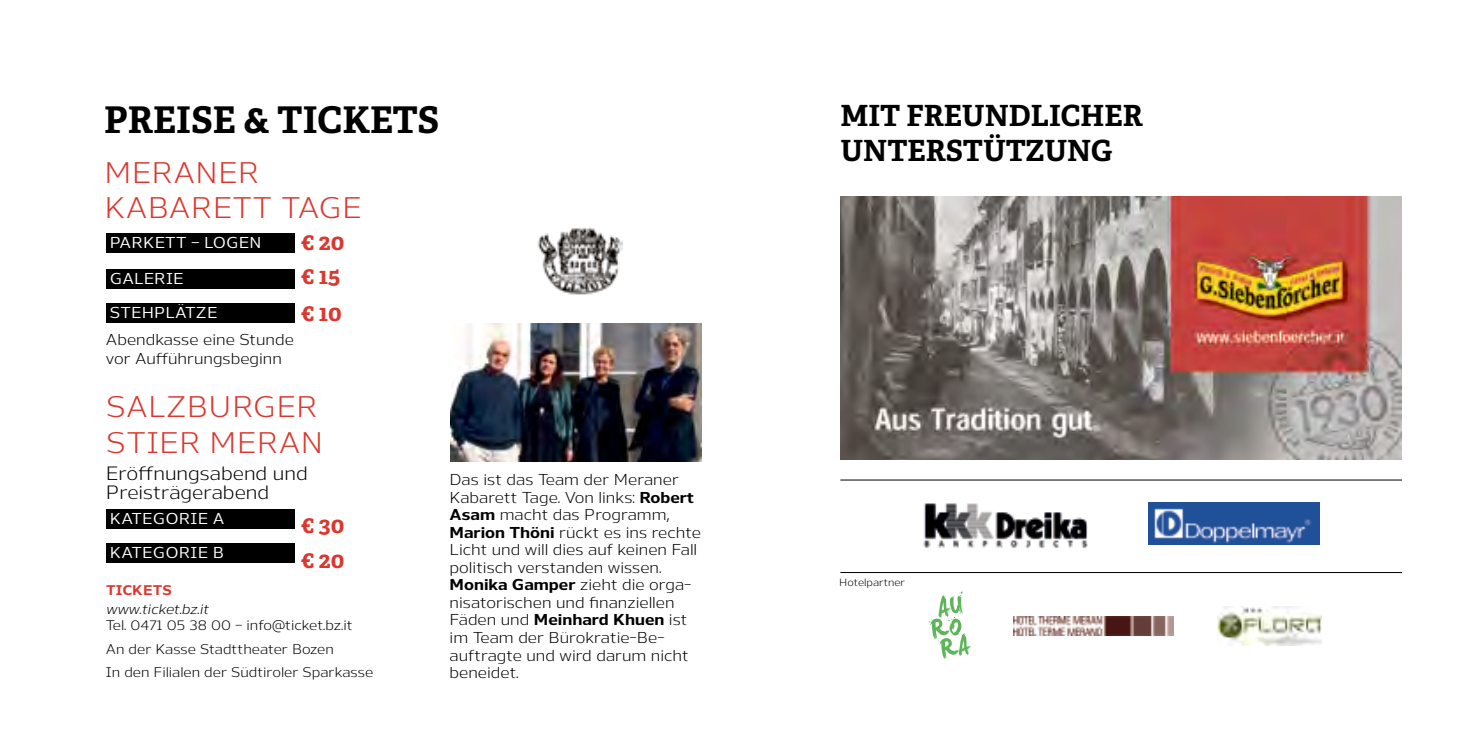
<style>
.page{position:relative;width:1469px;height:735px;background:#fff}
.page>*{position:absolute;margin:0;border:0;box-sizing:border-box;transform-origin:0 0}
.t1{font:700 36.75px "Adelle";color:#000}
.t2{font:29.75px/35.7px "Nauman";letter-spacing:.01em;color:#db372e}
.t3{font:700 29.22px/35px "Adelle";color:#000}
.t4{font:700 22.75px "Adelle";color:#db372e}
.t5{font:19.25px/19.2px "Nauman";color:#000}
.t6{font:15.75px/17.5px "Nauman";color:#000}
.t7{font:500 15.75px "Nauman";letter-spacing:.01em;color:#fff}
.t8{font:14px/23.6px "Nauman";color:#000}
.t9{font:italic 14px "Nauman";color:#000}
.t10{font:700 14px "Nauman";letter-spacing:.01em;color:#db372e}
.t11{font:10.5px "Nauman";color:#000}
.s1{font-weight:700}
</style>
<div class="page">
<img style="left:840px;top:196px;width:561px;height:263px">
<img style="left:1148px;top:502px;width:171px;height:42px">
<img style="left:923px;top:503px;width:164px;height:45px">
<div style="left:106px;top:233px;width:189px;height:19px;background:#000"></div>
<div style="left:106px;top:268px;width:189px;height:20px;background:#000"></div>
<div style="left:106px;top:508px;width:189px;height:20px;background:#000"></div>
<div style="left:106px;top:303px;width:189px;height:20px;background:#000"></div>
<div style="left:106px;top:543px;width:189px;height:20px;background:#000"></div>
<img style="left:450px;top:323px;width:251px;height:138px">
<img style="left:1217px;top:606px;width:104px;height:39px">
<img style="left:1013px;top:616px;width:160px;height:19px">
<svg style="left:929px;top:591px;width:42px;height:67px"></svg>
<img style="left:537px;top:228px;width:85px;height:67px">
<hr style="left:840px;top:479px;width:561px;height:1px;background:#000">
<hr style="left:840px;top:572px;width:561px;height:1px;background:#000">
<h1 class="t1" style="left:104px;top:97px;width:336px">PREISE &amp; TICKETS</h1>
<h2 class="t2" style="left:104px;top:151px;width:259px">MERANER<br>KABARETT TAGE</h2>
<p class="t7" style="left:110px;top:230px;width:153px">PARKETT – LOGEN</p>
<p class="t7" style="left:110px;top:265px;width:75px">GALERIE</p>
<p class="t7" style="left:110px;top:300px;width:109px">STEHPLÄTZE</p>
<p class="t6" style="left:106px;top:328px;width:189px;line-height:19.2px">Abendkasse eine Stunde vor Aufführungsbeginn</p>
<h3 class="t4" style="left:301px;top:227px;width:44px">€ 20</h3>
<h3 class="t4" style="left:301px;top:261px;width:40px">€ 15</h3>
<h3 class="t4" style="left:301px;top:298px;width:42px">€ 10</h3>
<h2 class="t2" style="left:106px;top:386px;width:218px">SALZBURGER<br>STIER MERAN</h2>
<p class="t5" style="left:106px;top:461px;width:203px">Eröffnungsabend und<br>Preisträgerabend</p>
<p class="t7" style="left:110px;top:505px;width:116px">KATEGORIE A</p>
<p class="t7" style="left:110px;top:540px;width:116px">KATEGORIE B</p>
<h3 class="t4" style="left:301px;top:510px;width:44px">€ 30</h3>
<h3 class="t4" style="left:301px;top:544px;width:44px">€ 20</h3>
<p class="t10" style="left:106px;top:577px;width:68px">TICKETS</p>
<p class="t9" style="left:106px;top:597px;width:104px">www.ticket.bz.it</p>
<p class="t8" style="left:106px;top:611px;width:269px">Tel. 0471 05 38 00 – info@ticket.bz.it<br>An der Kasse Stadttheater Bozen<br>In den Filialen der Südtiroler Sparkasse</p>
<p class="t6" style="left:449px;top:469px;width:253px">Das ist das Team der Meraner<br>Kabarett Tage. Von links: <span class="s1">Robert<br>Asam</span> macht das Programm,<br><span class="s1">Marion Thöni</span> rückt es ins rechte<br>Licht und will dies auf keinen Fall politisch verstanden wissen.<br><span class="s1">Monika Gamper</span> zieht die orga&shy;nisatorischen und finanziellen<br>Fäden und <span class="s1">Meinhard Khuen</span> ist im Team der Bürokratie-Be&shy;auftragte und wird darum nicht beneidet.</p>
<h3 class="t3" style="left:840px;top:98px;width:304px">MIT FREUNDLICHER<br>UNTERSTÜTZUNG</h3>
<p class="t11" style="left:839px;top:574px;width:68px">Hotelpartner</p>
</div>
